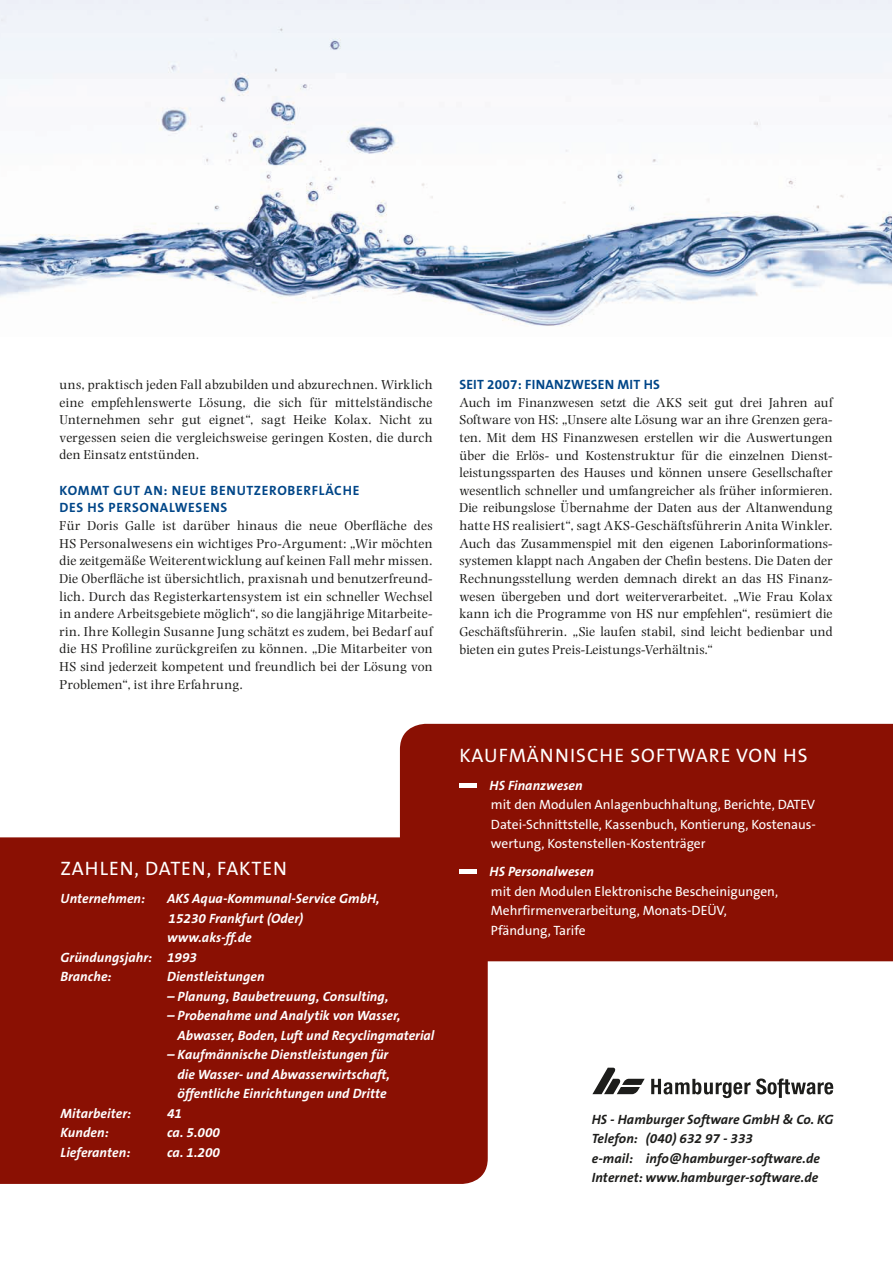
<style>
.page{position:relative;width:893px;height:1263px;background:#fff}
.page>*{position:absolute;margin:0;border:0;box-sizing:border-box;transform-origin:0 0}
.t1{font:19.5px "The Sans B5 Plain";letter-spacing:.05em;color:#fff}
.t2{font:13.5px/17.7px "Photina MT Std";letter-spacing:.02em;color:#1d1d1b;text-align:justify}
.t3{font:italic 700 13.5px/19.5px "The Sans B7";letter-spacing:.005em;color:#fff}
.t4{font:13.5px/19.5px "The Sans B5 Plain";letter-spacing:-.005em;color:#fff;text-align:justify}
.t5{font:italic 700 13.5px/19.5px "The Sans B7";letter-spacing:.005em;color:#1d1d1b}
.t6{font:700 13.5px/17.7px "The Sans B7";letter-spacing:.05em;color:#004688}
.t7{font:700 13.5px "The Sans B7";letter-spacing:.015em;color:#004688}
</style>
<div class="page">
<svg style="left:651px;top:1079px;width:99px;height:19px"></svg>
<svg style="left:756px;top:1078px;width:77px;height:20px"></svg>
<svg style="left:592px;top:1068px;width:53px;height:26px"></svg>
<div style="left:400px;top:724px;width:493px;height:237px;background:#8a1003"></div>
<div style="left:0;top:837px;width:488px;height:347px;background:#8a1003"></div>
<hr style="left:459px;top:870px;width:17px;height:4px;background:#fff">
<hr style="left:459px;top:783px;width:17px;height:4px;background:#fff">
<img style="left:0;top:0;width:892px;height:327px">
<p class="t2" style="left:60px;top:376px;width:375px">uns, praktisch jeden Fall abzubilden und abzurechnen. Wirklich eine empfehlenswerte Lösung, die sich für mittelständische Unternehmen sehr gut eignet“, sagt Heike Kolax. Nicht zu vergessen seien die vergleichsweise geringen Kosten, die durch den Einsatz entstünden.</p>
<p class="t6" style="left:60px;top:482px;width:302px">KOMMT GUT AN: NEUE BENUTZEROBERFLÄCHE<br>DES HS PERSONALWESENS</p>
<p class="t2" style="left:60px;top:517px;width:375px">Für Doris Galle ist darüber hinaus die neue Oberfläche des HS Personalwesens ein wichtiges Pro-Argument: „Wir möchten die zeitgemäße Weiterentwicklung auf keinen Fall mehr missen.<br>Die Oberfläche ist übersichtlich, praxisnah und benutzerfreund&shy;lich. Durch das Registerkartensystem ist ein schneller Wechsel in andere Arbeitsgebiete möglich“, so die langjährige Mitarbeite&shy;rin. Ihre Kollegin Susanne Jung schätzt es zudem, bei Bedarf auf die HS Profiline zurückgreifen zu können. „Die Mitarbeiter von HS sind jederzeit kompetent und freundlich bei der Lösung von Problemen“, ist ihre Erfahrung.</p>
<h1 class="t1" style="left:61px;top:858px;width:24px">Zahle</h1>
<h1 class="t1" style="left:120px;top:858px;width:169px">n, Daten, Fakten</h1>
<p class="t3" style="left:61px;top:889px;width:86px">Unternehmen:</p>
<p class="t3" style="left:167px;top:889px;width:214px">AKS Aqua-Kommunal-Service GmbH,</p>
<p class="t3" style="left:169px;top:909px;width:136px">15230 Frankfurt (Oder)</p>
<p class="t3" style="left:167px;top:928px;width:86px">www.aks-ff.de</p>
<p class="t3" style="left:61px;top:948px;width:138px">Gründungsjahr: 1993</p>
<p class="t3" style="left:61px;top:967px;width:53px">Branche:</p>
<p class="t3" style="left:167px;top:967px;width:99px">Dienstleistungen</p>
<p class="t3" style="left:167px;top:987px;width:223px">– Planung, Baubetreuung, Consulting,</p>
<p class="t3" style="left:178px;top:1006px;width:258px;text-indent:-11px">– Probenahme und Analytik von Wasser,<br>Abwasser, Boden, Luft und Recyclingmaterial</p>
<p class="t3" style="left:178px;top:1045px;width:214px;text-indent:-11px">– Kaufmännische Dienstleistungen für die Wasser- und Abwasserwirtschaft, öffentliche Einrichtungen und Dritte</p>
<p class="t3" style="left:61px;top:1103px;width:72px">Mitarbeiter:</p>
<p class="t3" style="left:167px;top:1103px;width:16px">41</p>
<p class="t3" style="left:61px;top:1123px;width:50px">Kunden:</p>
<p class="t3" style="left:167px;top:1123px;width:54px">ca. 5.000</p>
<p class="t3" style="left:61px;top:1142px;width:71px">Lieferanten:</p>
<p class="t3" style="left:167px;top:1142px;width:54px">ca. 1.200</p>
<p class="t7" style="left:459px;top:377px;width:193px">SEIT 2007: FINANZWESEN MIT HS</p>
<p class="t2" style="left:459px;top:393px;width:375px">Auch im Finanzwesen setzt die AKS seit gut drei Jahren auf Software von HS: „Unsere alte Lösung war an ihre Grenzen gera&shy;ten. Mit dem HS Finanzwesen erstellen wir die Auswertungen über die Erlös- und Kostenstruktur für die einzelnen Dienst&shy;leistungssparten des Hauses und können unsere Gesellschafter wesentlich schneller und umfangreicher als früher informieren.<br>Die reibungslose Übernahme der Daten aus der Altanwendung hatte HS realisiert“, sagt AKS-Geschäftsführerin Anita Winkler.<br>Auch das Zusammenspiel mit den eigenen Laborinformations&shy;systemen klappt nach Angaben der Chefin bestens. Die Daten der Rechnungsstellung werden demnach direkt an das HS Finanz&shy;wesen übergeben und dort weiterverarbeitet. „Wie Frau Kolax kann ich die Programme von HS nur empfehlen“, resümiert die Geschäftsführerin. „Sie laufen stabil, sind leicht bedienbar und bieten ein gutes Preis-Leistungs-Verhältnis.“</p>
<h1 class="t1" style="left:459px;top:745px;width:25px">Kauf</h1>
<h1 class="t1" style="left:509px;top:745px;width:73px">männische</h1>
<h1 class="t1" style="left:630px;top:745px;width:179px">Software von HS</h1>
<p class="t3" style="left:490px;top:776px;width:95px">HS Finanzwesen</p>
<p class="t4" style="left:491px;top:796px;width:327px">mit den Modulen Anlagenbuchhaltung, Berichte, DATEV Datei-Schnittstelle, Kassenbuch, Kontierung, Kostenaus&shy;wertung, Kostenstellen-Kostenträger</p>
<p class="t3" style="left:490px;top:862px;width:106px">HS Personalwesen</p>
<p class="t4" style="left:491px;top:882px;width:289px;text-align:left">mit den Modulen Elektronische Bescheinigungen,<br>Mehrfirmenverarbeitung, Monats-DEÜV,<br>Pfändung, Tarife</p>
<p class="t5" style="left:592px;top:1110px;width:243px">HS - Hamburger Software GmbH &amp; Co. KG Telefon: (040) 632 97 - 333<br>e-mail: info@hamburger-software.de Internet: www.hamburger-software.de</p>
</div>
